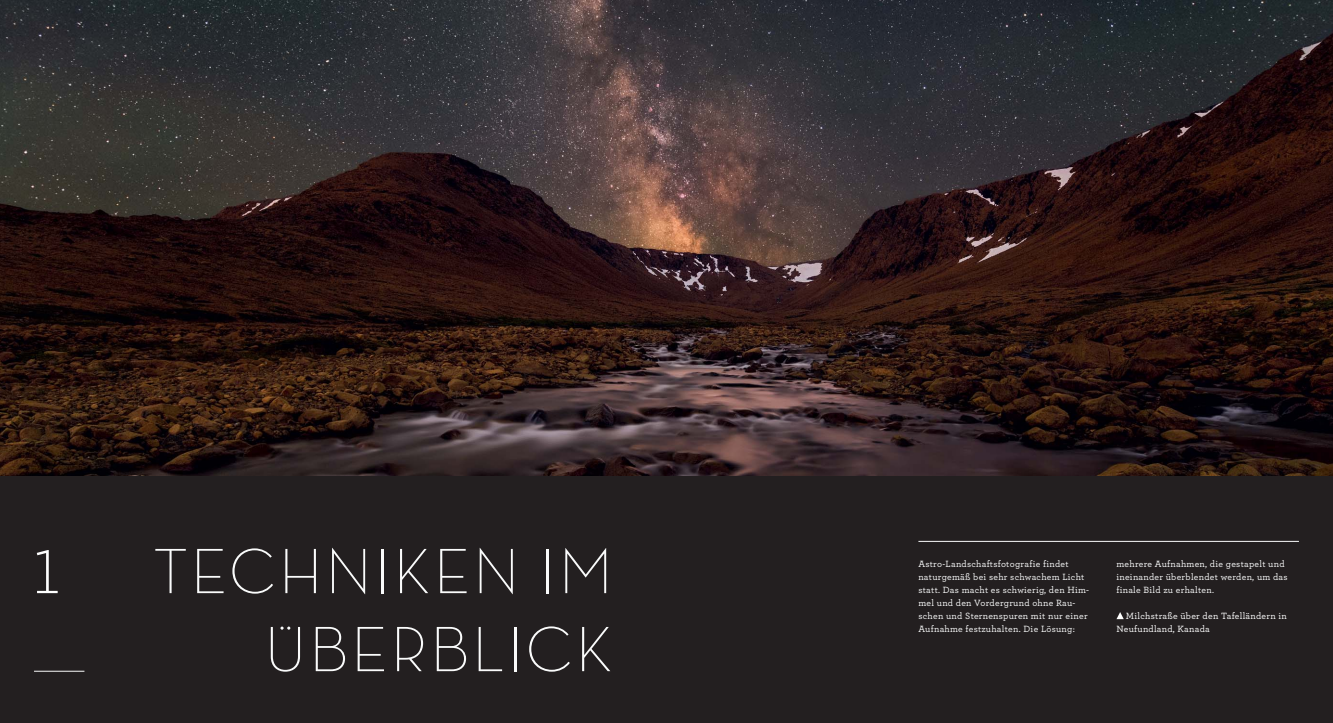
<style>
.page{position:relative;width:1333px;height:723px;background:#fff}
.page>*{position:absolute;margin:0;border:0;box-sizing:border-box;transform-origin:0 0}
.t1{font:300 65px/78px "Neutra Disp";letter-spacing:.05em;color:#fafbfb;text-align:right}
.t2{font:300 65px "Archer";color:#fff}
.t3{font:500 9.5px/13px "Archer Pro";letter-spacing:.03em;color:#fafbfb}
.t4{font:500 9.5px/13px "Archer Pro";letter-spacing:.03em;color:#fff}
</style>
<div class="page">
<img style="left:0;top:0;width:1332px;height:476px">
<div style="left:0;top:476px;width:1332px;height:247px;background:#231f20"></div>
<hr style="left:34px;top:671px;width:50px;height:1px;background:#fafbfb">
<hr style="left:918px;top:541px;width:380px;height:1px;background:#fafbfb">
<svg style="left:1116px;top:612px;width:7px;height:7px"></svg>
<h1 class="t1" style="left:154px;top:533px;width:460px">TECHNIKEN IM<br>ÜBERBLICK</h1>
<h1 class="t2" style="left:34px;top:546px;width:27px">1</h1>
<p class="t3" style="left:918px;top:558px;width:172px">Astro-Landschaftsfotografie findet naturgemäß bei sehr schwachem Licht statt. Das macht es schwierig, den Him&shy;mel und den Vordergrund ohne Rau&shy;schen und Sternenspuren mit nur einer Aufnahme festzuhalten. Die Lösung:</p>
<p class="t3" style="left:1116px;top:558px;width:173px">mehrere Aufnahmen, die gestapelt und ineinander überblendet werden, um das finale Bild zu erhalten.</p>
<p class="t4" style="left:1116px;top:610px;width:172px;text-indent:9px">Milchstraße über den Tafelländern in<br>Neufundland, Kanada</p>
</div>
